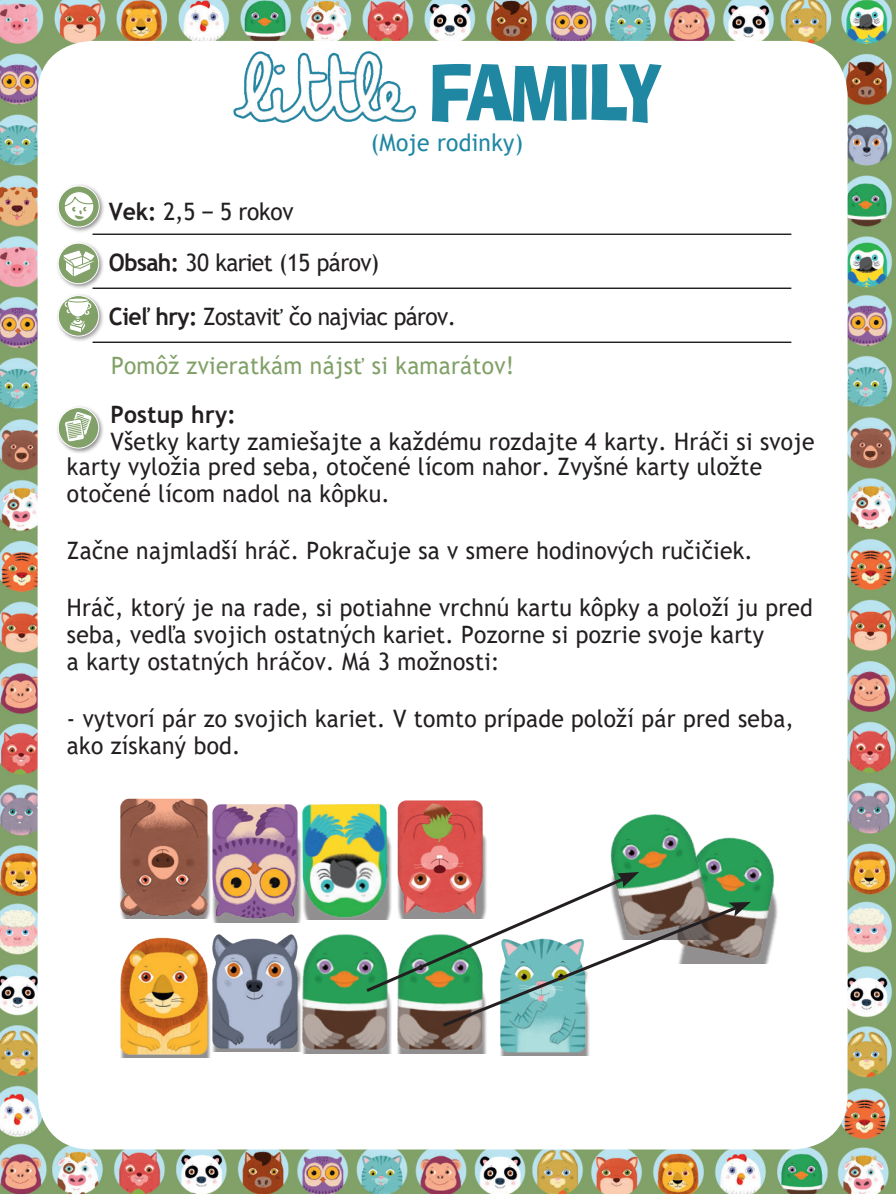
<style>
.page{position:relative;width:896px;height:1194px;background:#fff}
.page>*{position:absolute;margin:0;border:0;box-sizing:border-box;transform-origin:0 0}
.t1{font:75.3px "Ad Lib BT";letter-spacing:-.055em;color:#2087a3;scale:.88 1}
.Normal_e{font:24px/27px "Trebuchet MS";letter-spacing:.015em;color:#231f20;scale:.95 1}
.t2{font:24px "Trebuchet MS";letter-spacing:.015em;color:#221e1f;scale:.95 1}
.Normal_e-2{font:24px "Trebuchet MS";letter-spacing:-.025em;color:#231f20;scale:.95 1}
.Normal_e-3{font:24px "Trebuchet MS";letter-spacing:.015em;color:#81a168;scale:.95 1}
.t3{font:24px "Trebuchet MS";letter-spacing:.015em;color:#1f87a4;scale:.95 1}
.t4{font:700 24px "Trebuchet MS";letter-spacing:.015em;color:#221e1f;scale:.95 1}
.s1{font-weight:700}
.s2{font-family:"Fira Sans"}
</style>
<div class="page">
<img style="left:0;top:0;width:896px;height:1194px">
<div style="left:38px;top:41px;width:810px;height:1108px;background:#fff;border-radius:54px"></div>
<hr style="left:93px;top:233px;width:698px;height:2px;background:#231f20">
<hr style="left:93px;top:287px;width:698px;height:2px;background:#231f20">
<hr style="left:93px;top:341px;width:698px;height:2px;background:#231f20">
<div style="left:56px;top:240px;width:48px;height:49px;background:#231f20;opacity:.5"></div>
<div style="left:58px;top:243px;width:41px;height:40px;background:#81a168;border-radius:50%"></div>
<svg style="left:60px;top:249px;width:39px;height:30px"></svg>
<div style="left:58px;top:243px;width:41px;height:41px;border:1px solid #fff;border-radius:50%"></div>
<div style="left:56px;top:293px;width:48px;height:48px;background:#231f20;opacity:.5"></div>
<svg style="left:58px;top:296px;width:40px;height:40px"></svg>
<div style="left:67px;top:298px;width:22px;height:4px;border:1px solid #81a168;border-radius:50%"></div>
<div style="left:58px;top:295px;width:41px;height:41px;border:1px solid #fff;border-radius:50%"></div>
<div style="left:56px;top:405px;width:48px;height:48px;background:#231f20;opacity:.5"></div>
<svg style="left:58px;top:408px;width:40px;height:40px"></svg>
<svg style="left:64px;top:411px;width:29px;height:32px"></svg>
<div style="left:58px;top:407px;width:41px;height:41px;border:1px solid #fff;border-radius:50%"></div>
<img style="left:226px;top:40px;width:202px;height:83px">
<img style="left:306px;top:934px;width:82px;height:120px">
<img style="left:723px;top:837px;width:55px;height:127px">
<img style="left:388px;top:1029px;width:99px;height:25px">
<img style="left:306px;top:803px;width:86px;height:117px">
<img style="left:500px;top:1029px;width:90px;height:27px">
<div style="left:397px;top:800px;width:90px;height:119px;background:#231f20;opacity:.5"></div>
<img style="left:215px;top:934px;width:91px;height:120px">
<img style="left:215px;top:804px;width:91px;height:119px">
<img style="left:120px;top:937px;width:95px;height:121px">
<img style="left:120px;top:798px;width:95px;height:125px">
<img style="left:610px;top:814px;width:113px;height:58px">
<svg style="left:363px;top:872px;width:388px;height:157px"></svg>
<div style="left:56px;top:183px;width:49px;height:50px;background:#231f20;opacity:.5"></div>
<svg style="left:58px;top:186px;width:41px;height:41px"></svg>
<svg style="left:64px;top:192px;width:30px;height:29px"></svg>
<div style="left:64px;top:191px;width:30px;height:31px;border:1px solid #81a168;border-radius:50%"></div>
<svg style="left:63px;top:190px;width:32px;height:29px"></svg>
<div style="left:58px;top:186px;width:42px;height:41px;border:1px solid #fff;border-radius:50%"></div>
<svg style="left:888px;top:0;width:8px;height:3px"></svg>
<svg style="left:888px;top:1190px;width:8px;height:4px"></svg>
<p class="t1" style="left:428px;top:45px;width:267px">FAMILY</p>
<p class="t3" style="left:371px;top:127px;width:162px">(Moje rodinky)</p>
<p class="Normal_e" style="left:109px;top:198px;width:196px"><span class="s1">Vek</span><span class="s1">:</span> 2,5 <span class="s2">–</span> 5 rokov</p>
<p class="Normal_e-2" style="left:109px;top:247px;width:286px"><span class="s1">Obsah</span><span class="s1">:</span> 30 kariet (15 párov)</p>
<p class="Normal_e-2" style="left:109px;top:301px;width:367px"><span class="s1">Cieľ hry</span><span class="s1">:</span> Zostaviť čo najviac párov.</p>
<p class="Normal_e-3" style="left:111px;top:351px;width:426px">Pomôž zvieratkám nájsť si kamarátov!</p>
<p class="t4" style="left:110px;top:399px;width:134px">Postup hry:</p>
<p class="t2" style="left:110px;top:426px;width:743px">Všetky karty zamiešajte a každému rozdajte 4 karty. Hráči si svoje</p>
<p class="Normal_e" style="left:67px;top:453px;width:733px">karty vyložia pred seba, otočené lícom nahor. Zvyšné karty uložte otočené lícom nadol na kôpku.</p>
<p class="Normal_e" style="left:67px;top:537px;width:724px">Začne najmladší hráč. Pokračuje sa v smere hodinových ručičiek.</p>
<p class="Normal_e" style="left:67px;top:594px;width:787px">Hráč, ktorý je na rade, si potiahne vrchnú kartu kôpky a položí ju pred seba, vedľa svojich ostatných kariet. Pozorne si pozrie svoje karty<br>a karty ostatných hráčov. Má 3 možnosti:</p>
<p class="Normal_e" style="left:67px;top:705px;width:767px">- vytvorí pár zo svojich kariet. V tomto prípade položí pár pred seba, ako získaný bod.</p>
</div>
